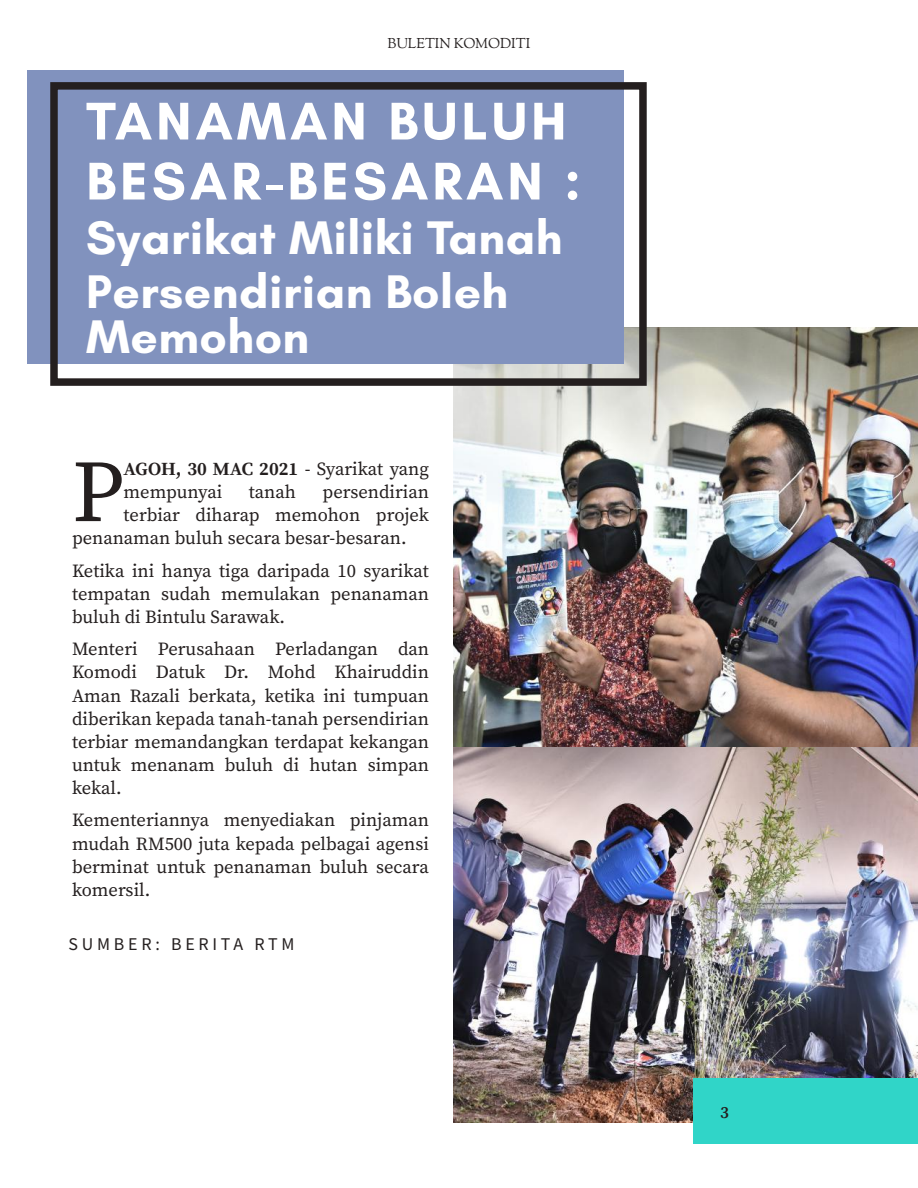
<style>
.page{position:relative;width:918px;height:1188px;background:#fff}
.page>*{position:absolute;margin:0;border:0;box-sizing:border-box;transform-origin:0 0}
.t1{font:87.6px "Source Serif Pro";color:#241f1f}
.t2{font:700 54px/60px "Glacial Indifference";letter-spacing:.075em;color:#fff}
.t3{font:700 48px/54px "Glacial Indifference";letter-spacing:.01em;color:#fff}
.t4{font:18.45px/23.1px "Source Serif Pro";color:#241f1f;text-align:justify}
.t5{font:18px "Source Sans Variable";letter-spacing:.21em;color:#241f1f}
.t6{font:600 16.95px "Source Serif Pro";color:#241f1f}
.t7{font:14.1px "OFL Goudy St M";color:#241f1f}
.s1{font-weight:700}
</style>
<div class="page">
<img style="left:453px;top:327px;width:465px;height:795px">
<div style="left:693px;top:1078px;width:225px;height:66px;background:#30d5c8"></div>
<div style="left:27px;top:70px;width:596px;height:294px;background:#8192be"></div>
<div style="left:50px;top:82px;width:597px;height:304px;border:8px solid #241f1f"></div>
<p class="t7" style="left:388px;top:34px;width:144px">BULETIN KOMODITI</p>
<h2 class="t2" style="left:86px;top:91px;width:496px">TANAMAN BULUH<br>BESAR-BESARAN :</h2>
<h3 class="t3" style="left:86px;top:210px;width:478px">Syarikat Miliki Tanah<br>Persendirian Boleh</h3>
<h3 class="t3" style="left:86px;top:309px;width:225px">Memohon</h3>
<h1 class="t1" style="left:72px;top:433px;width:53px">P</h1>
<p class="t4" style="left:124px;top:457px;width:307px"><span class="s1">AGOH, 30 MAC 2021</span> - Syarikat yang mempunyai</p>
<p class="t4" style="left:249px;top:480px;width:49px">tanah</p>
<p class="t4" style="left:323px;top:480px;width:108px">persendirian</p>
<p class="t4" style="left:124px;top:503px;width:307px">terbiar diharap memohon projek</p>
<p class="t4" style="left:72px;top:527px;width:336px">penanaman buluh secara besar-besaran.</p>
<p class="t4" style="left:72px;top:559px;width:359px">Ketika ini hanya tiga daripada 10 syarikat tempatan sudah memulakan penanaman buluh di Bintulu Sarawak.</p>
<p class="t4" style="left:72px;top:638px;width:359px">Menteri Perusahaan Perladangan dan Komodi Datuk Dr. Mohd Khairuddin Aman Razali berkata, ketika ini tumpuan diberikan kepada tanah-tanah persendirian terbiar memandangkan terdapat kekangan untuk menanam buluh di hutan simpan kekal.</p>
<p class="t4" style="left:72px;top:809px;width:358px">Kementeriannya menyediakan pinjaman mudah RM500 juta kepada pelbagai agensi berminat untuk penanaman buluh secara komersil.</p>
<p class="t5" style="left:69px;top:933px;width:228px">SUMBER: BERITA RTM</p>
<p class="t6" style="left:720px;top:1100px;width:10px">3</p>
</div>
